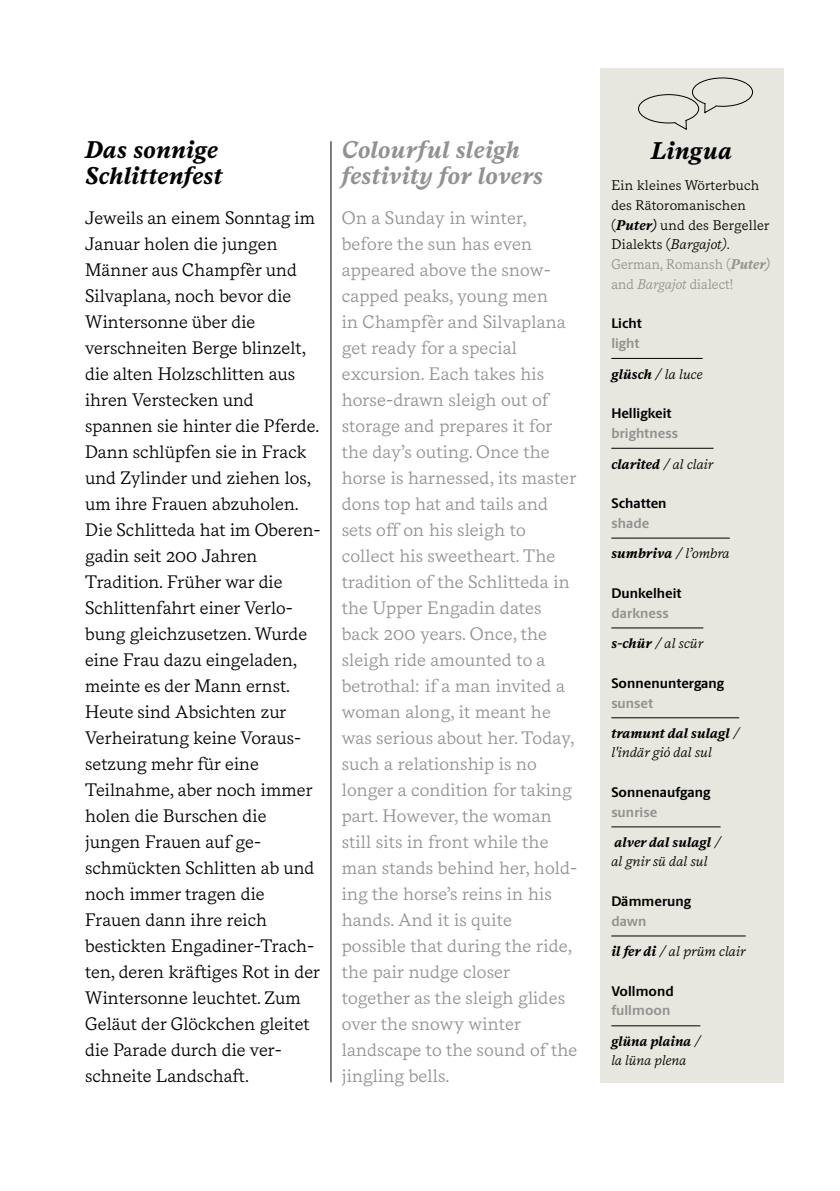
<style>
.page{position:relative;width:840px;height:1191px;background:#fff}
.page>*{position:absolute;margin:0;border:0;box-sizing:border-box;transform-origin:0 0}
.t1{font:italic 700 24px/26px "Messina Serif";letter-spacing:.01em;color:#949290}
.t2{font:italic 700 24px/26px "Messina Serif";letter-spacing:.005em;color:#000}
.t3{font:18px/26px "Messina Serif";color:#000}
.t4{font:18px/26px "Messina Serif";letter-spacing:.005em;color:#949290}
.t5{font:italic 14px/19.2px "Messina Serif";color:#000}
.t6{font:14px/19.8px "Messina Serif";letter-spacing:.01em;color:#000}
.t7{font:700 14px "Berlingske Sans";letter-spacing:.005em;color:#000}
.t8{font:700 14px "Berlingske Sans";letter-spacing:.005em;color:#949290}
.t9{font:italic 700 14px "Messina Serif";color:#000}
.s1{font-weight:700;font-style:italic}
.s2{font-style:italic}
.s3{color:#949290}
.s4{font-weight:700;font-style:italic;color:#949290}
.s5{font-style:italic;color:#949290}
.s6{font-weight:700}
.s7{font-weight:400}
</style>
<div class="page">
<div style="left:599px;top:68px;width:183px;height:1014px;background:#e7e6df"></div>
<hr style="left:611px;top:358px;width:91px;height:1px;background:#000">
<hr style="left:611px;top:448px;width:102px;height:1px;background:#000">
<hr style="left:611px;top:537px;width:118px;height:1px;background:#000">
<hr style="left:611px;top:627px;width:92px;height:1px;background:#000">
<hr style="left:611px;top:717px;width:127px;height:1px;background:#000">
<hr style="left:611px;top:826px;width:109px;height:1px;background:#000">
<hr style="left:611px;top:935px;width:134px;height:1px;background:#000">
<hr style="left:611px;top:1025px;width:89px;height:1px;background:#000">
<svg style="left:638px;top:77px;width:115px;height:53px"></svg>
<hr style="left:330px;top:141px;width:1px;height:941px;background:#000">
<h1 class="t2" style="left:85px;top:136px;width:139px">Das sonnige<br>Schlittenfest</h1>
<p class="t3" style="left:85px;top:204px;width:237px">Jeweils an einem Sonntag im<br>Januar holen die jungen<br>Männer aus Champfèr und<br>Silvaplana, noch bevor die<br>Wintersonne über die verschneiten Berge blinzelt, die alten Holzschlitten aus ihren Verstecken und spannen sie hinter die Pferde.<br>Dann schlüpfen sie in Frack und Zylinder und ziehen los, um ihre Frauen abzuholen.<br>Die Schlitteda hat im Oberen&shy;gadin seit 200 Jahren<br>Tradition. Früher war die<br>Schlittenfahrt einer Verlo&shy;bung gleichzusetzen. Wurde eine Frau dazu eingeladen, meinte es der Mann ernst.<br>Heute sind Absichten zur<br>Verheiratung keine Voraus&shy;setzung mehr für eine<br>Teilnahme, aber noch immer holen die Burschen die jungen Frauen auf ge&shy;schmückten Schlitten ab und noch immer tragen die<br>Frauen dann ihre reich bestickten Engadiner-Trach&shy;ten, deren kräftiges Rot in der<br>Wintersonne leuchtet. Zum<br>Geläut der Glöckchen gleitet die Parade durch die ver&shy;schneite Landschaft.</p>
<h1 class="t1" style="left:341px;top:136px;width:203px">Colourful sleigh festivity for lovers</h1>
<p class="t4" style="left:341px;top:204px;width:237px">On a Sunday in winter, before the sun has even appeared above the snow&shy;capped peaks, young men<br>in Champfèr and Silvaplana get ready for a special excursion. Each takes his horse-drawn sleigh out of storage and prepares it for the day’s outing. Once the horse is harnessed, its master dons top hat and tails and sets off on his sleigh to collect his sweetheart. The tradition of the Schlitteda in the Upper Engadin dates back 200 years. Once, the sleigh ride amounted to a betrothal: if a man invited a woman along, it meant he was serious about her. Today, such a relationship is no longer a condition for taking part. However, the woman still sits in front while the man stands behind her, hold&shy;ing the horse’s reins in his hands. And it is quite possible that during the ride, the pair nudge closer together as the sleigh glides over the snowy winter landscape to the sound of the jingling bells.</p>
<h1 class="t2" style="left:650px;top:138px;width:82px">Lingua</h1>
<p class="t6" style="left:611px;top:175px;width:160px">Ein kleines Wörterbuch des Rätoromanischen (<span class="s1">Puter)</span> und des Bergeller<br>Dialekts (<span class="s2">Bargajot)</span>.<br><span class="s3">German, Romansh (</span><span class="s4">Puter) </span><span class="s3">and</span> <span class="s5">Bargajot</span> <span class="s3">dialect!</span></p>
<p class="t7" style="left:611px;top:313px;width:32px">Licht</p>
<p class="t8" style="left:611px;top:333px;width:30px">light</p>
<p class="t5" style="left:611px;top:364px;width:93px"><span class="s6">glüsch</span> / la luce</p>
<p class="t7" style="left:611px;top:403px;width:62px">Helligkeit</p>
<p class="t8" style="left:611px;top:423px;width:68px">brightness</p>
<p class="t9" style="left:611px;top:453px;width:104px">clarited <span class="s7">/ al clair</span></p>
<p class="t7" style="left:611px;top:493px;width:57px">Schatten</p>
<p class="t8" style="left:611px;top:512px;width:39px">shade</p>
<p class="t9" style="left:611px;top:543px;width:120px">sumbriva <span class="s7">/ l’ombra</span></p>
<p class="t7" style="left:611px;top:582px;width:72px">Dunkelheit</p>
<p class="t8" style="left:611px;top:602px;width:59px">darkness</p>
<p class="t5" style="left:611px;top:633px;width:93px"><span class="s6">s-chür</span> / al scür</p>
<p class="t7" style="left:611px;top:672px;width:114px">Sonnenuntergang</p>
<p class="t8" style="left:611px;top:692px;width:43px">sunset</p>
<p class="t5" style="left:611px;top:723px;width:129px"><span class="s6">tramunt dal sulagl</span> / l'indär gió dal sul</p>
<p class="t7" style="left:611px;top:781px;width:100px">Sonnenaufgang</p>
<p class="t8" style="left:611px;top:801px;width:47px">sunrise</p>
<p class="t5" style="left:611px;top:832px;width:111px"><span class="s6">alver dal sulagl</span> / al gnir sü dal sul</p>
<p class="t7" style="left:611px;top:890px;width:81px">Dämmerung</p>
<p class="t8" style="left:611px;top:910px;width:37px">dawn</p>
<p class="t5" style="left:611px;top:941px;width:136px"><span class="s6">il fer di</span> / al prüm clair</p>
<p class="t7" style="left:611px;top:980px;width:64px">Vollmond</p>
<p class="t8" style="left:611px;top:1000px;width:60px">fullmoon</p>
<p class="t5" style="left:611px;top:1031px;width:90px"><span class="s6">glüna plaina</span> / la lüna plena</p>
</div>
